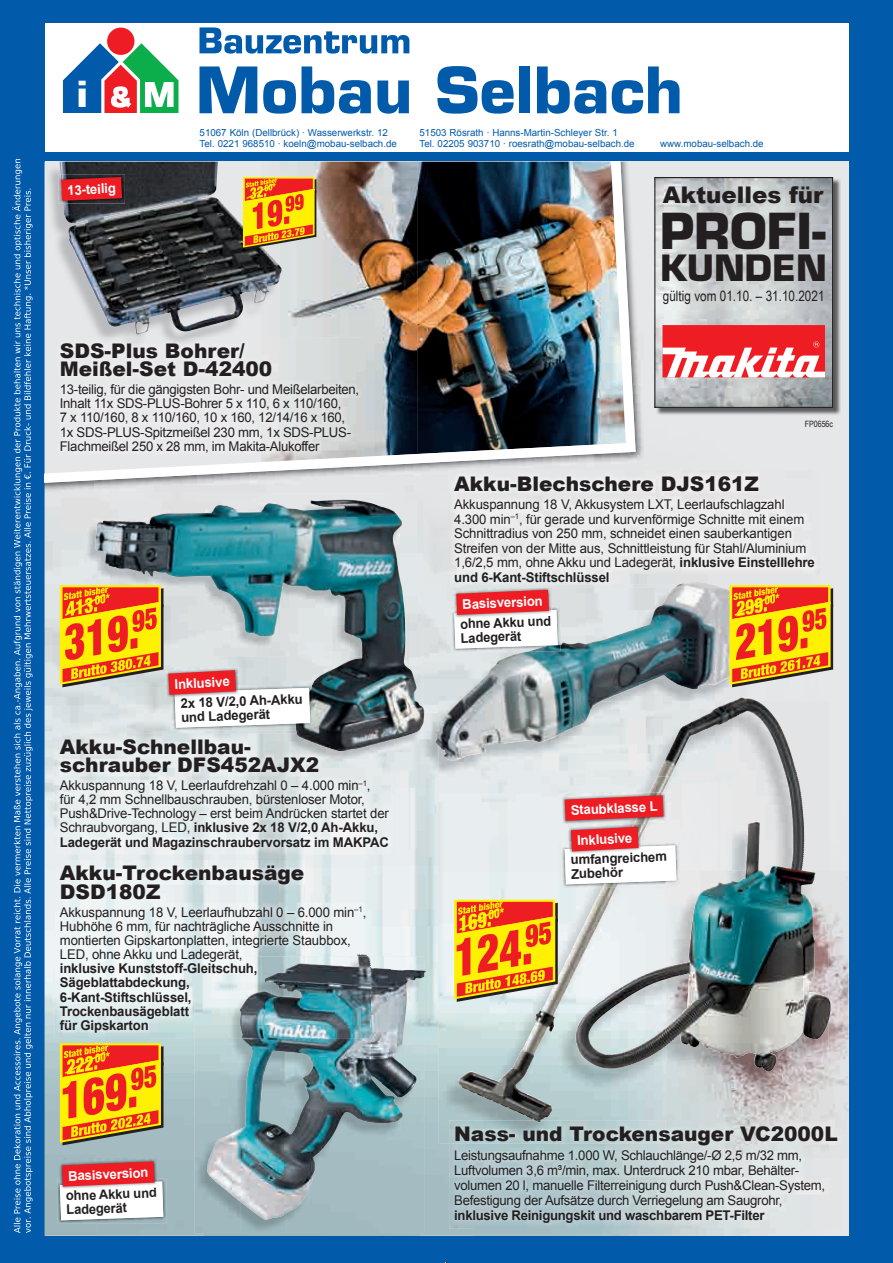
<style>
.page{position:relative;width:893px;height:1263px;background:#015aaa}
.page>*{position:absolute;margin:0;border:0;box-sizing:border-box;transform-origin:0 0}
.t1{font:700 48.3px "Eurostile LT Std";color:#231f20}
.t2{font:700 35.4px "Eurostile LT Std";color:#231f20}
.t3{font:900 22.95px "Arial";color:#231f20}
.t4{font:900 20.1px/18.5px "Arial";color:#231f20}
.t5{font:14.25px "Arial Narrow";color:#231f20}
.t6{font:13.35px/14.1px "Arial";letter-spacing:-.01em;color:#231f20}
.t7{font:700 13.35px/14.2px "Arial";letter-spacing:-.01em;color:#231f20}
.t8{font:700 13.35px "Arial";color:#fff}
.t9{font:700 13.35px/14.1px "Arial";letter-spacing:-.01em;color:#231f20;scale:.96 1}
.t10{font:9.75px/10.6px "Arial";color:#015aaa}
.t11{font:8.7px "Arial Narrow";color:#231f20}
.s1{font-weight:700}
</style>
<div class="page">
<img style="left:177px;top:162px;width:671px;height:958px">
<img style="left:45px;top:492px;width:53px;height:744px">
<img style="left:636px;top:326px;width:51px;height:144px">
<div style="left:795px;top:326px;width:53px;height:544px;background:#e5e7e8"></div>
<div style="left:687px;top:416px;width:108px;height:54px;background:#e5e7e8"></div>
<img style="left:98px;top:492px;width:351px;height:48px">
<img style="left:423px;top:540px;width:26px;height:44px">
<img style="left:739px;top:687px;width:56px;height:13px">
<img style="left:366px;top:762px;width:73px;height:206px">
<img style="left:98px;top:855px;width:268px;height:5px">
<img style="left:420px;top:968px;width:54px;height:268px">
<img style="left:98px;top:1038px;width:107px;height:198px">
<img style="left:795px;top:1158px;width:53px;height:78px">
<img style="left:205px;top:1233px;width:215px;height:3px">
<img style="left:473px;top:1228px;width:322px;height:8px">
<img style="left:655px;top:178px;width:186px;height:238px">
<svg style="left:654px;top:177px;width:179px;height:231px;background:#caafb1"></svg>
<img style="left:371px;top:956px;width:53px;height:46px">
<img style="left:195px;top:1038px;width:12px;height:103px">
<img style="left:378px;top:1002px;width:46px;height:231px">
<img style="left:287px;top:1219px;width:91px;height:14px">
<img style="left:195px;top:1141px;width:45px;height:92px">
<img style="left:240px;top:1219px;width:47px;height:14px">
<svg style="left:424px;top:970px;width:2px;height:6px"></svg>
<img style="left:207px;top:964px;width:173px;height:255px">
<img style="left:636px;top:162px;width:8px;height:164px">
<img style="left:45px;top:484px;width:49px;height:8px">
<div style="left:94px;top:484px;width:355px;height:8px;background:#e3e4e5"></div>
<img style="left:45px;top:162px;width:591px;height:322px">
<img style="left:45px;top:165px;width:216px;height:185px">
<img style="left:261px;top:334px;width:19px;height:3px">
<img style="left:59px;top:162px;width:221px;height:172px">
<img style="left:829px;top:870px;width:19px;height:288px">
<img style="left:758px;top:701px;width:46px;height:137px">
<img style="left:439px;top:776px;width:243px;height:220px">
<div style="left:682px;top:776px;width:49px;height:94px;background:#e8eaeb"></div>
<img style="left:516px;top:996px;width:150px;height:124px">
<img style="left:666px;top:870px;width:163px;height:129px">
<img style="left:739px;top:698px;width:50px;height:90px">
<img style="left:421px;top:584px;width:318px;height:192px">
<img style="left:439px;top:761px;width:218px;height:15px">
<img style="left:657px;top:698px;width:82px;height:78px">
<img style="left:436px;top:587px;width:239px;height:174px">
<img style="left:366px;top:502px;width:36px;height:67px">
<img style="left:421px;top:584px;width:2px;height:124px">
<img style="left:85px;top:502px;width:185px;height:83px">
<img style="left:269px;top:502px;width:14px;height:8px">
<img style="left:269px;top:685px;width:47px;height:48px">
<img style="left:85px;top:728px;width:92px;height:5px">
<img style="left:177px;top:583px;width:185px;height:102px">
<img style="left:394px;top:727px;width:27px;height:35px">
<img style="left:421px;top:723px;width:2px;height:39px">
<img style="left:283px;top:500px;width:62px;height:10px">
<img style="left:55px;top:860px;width:316px;height:178px">
<img style="left:195px;top:956px;width:45px;height:82px">
<svg style="left:356px;top:953px;width:13px;height:3px"></svg>
<img style="left:240px;top:956px;width:131px;height:82px">
<img style="left:449px;top:1143px;width:394px;height:85px">
<img style="left:666px;top:1120px;width:177px;height:38px">
<img style="left:449px;top:1120px;width:380px;height:23px">
<svg style="left:535px;top:1120px;width:6px;height:2px"></svg>
<img style="left:55px;top:337px;width:309px;height:121px">
<svg style="left:342px;top:457px;width:22px;height:1px"></svg>
<img style="left:58px;top:174px;width:3px;height:29px">
<img style="left:61px;top:174px;width:64px;height:29px">
<svg style="left:61px;top:177px;width:61px;height:24px"></svg>
<img style="left:55px;top:733px;width:339px;height:122px">
<img style="left:85px;top:733px;width:309px;height:29px">
<img style="left:297px;top:733px;width:59px;height:18px">
<img style="left:172px;top:728px;width:124px;height:3px">
<img style="left:296px;top:685px;width:17px;height:46px">
<img style="left:562px;top:842px;width:117px;height:45px">
<img style="left:666px;top:870px;width:13px;height:17px">
<img style="left:602px;top:884px;width:16px;height:3px">
<img style="left:568px;top:824px;width:56px;height:3px">
<img style="left:624px;top:824px;width:17px;height:3px">
<svg style="left:565px;top:827px;width:111px;height:57px;background:#f1c3c5"></svg>
<div style="left:449px;top:470px;width:371px;height:115px;background:#ebebec"></div>
<div style="left:449px;top:470px;width:195px;height:22px;background:#ecedef"></div>
<img style="left:449px;top:584px;width:290px;height:3px">
<img style="left:675px;top:581px;width:47px;height:6px">
<img style="left:57px;top:1179px;width:109px;height:44px">
<img style="left:59px;top:1159px;width:98px;height:30px">
<svg style="left:60px;top:1161px;width:103px;height:59px;background:#ebaaac"></svg>
<img style="left:451px;top:607px;width:110px;height:44px">
<img style="left:528px;top:644px;width:33px;height:7px">
<img style="left:453px;top:587px;width:99px;height:31px">
<svg style="left:454px;top:590px;width:104px;height:59px;background:#eeadaf"></svg>
<img style="left:562px;top:793px;width:104px;height:31px">
<img style="left:634px;top:793px;width:28px;height:31px">
<svg style="left:565px;top:795px;width:98px;height:26px;background:#e2393e"></svg>
<svg style="left:60px;top:585px;width:250px;height:143px;background:#d8bd9d"></svg>
<svg style="left:729px;top:585px;width:104px;height:102px;background:#ec9324"></svg>
<svg style="left:454px;top:900px;width:104px;height:102px;background:#eb9224"></svg>
<svg style="left:60px;top:1043px;width:103px;height:102px;background:#e68a20"></svg>
<svg style="left:243px;top:177px;width:73px;height:72px;background:#eb9520"></svg>
<div style="left:45px;top:24px;width:803px;height:128px;background:#fff"></div>
<svg style="left:62px;top:27px;width:618px;height:87px"></svg>
<svg style="left:12px;top:159px;width:21px;height:1074px"></svg>
<p class="t8" style="left:67px;top:182px;width:50px;rotate:-3deg">13-teilig</p>
<p class="t10" style="left:200px;top:128px;width:199px">51067 Köln (Dellbrück) · Wasserwerkstr. 12<br>Tel. 0221 968510 · koeln@mobau-selbach.de</p>
<p class="t10" style="left:419px;top:128px;width:217px">51503 Rösrath · Hanns-Martin-Schleyer Str. 1<br>Tel. 02205 903710 · roesrath@mobau-selbach.de</p>
<p class="t10" style="left:660px;top:138px;width:105px">www.mobau-selbach.de</p>
<h3 class="t3" style="left:663px;top:178px;width:162px">Aktuelles für</h3>
<h1 class="t1" style="left:660px;top:201px;width:167px">PROFI-</h1>
<h2 class="t2" style="left:660px;top:246px;width:168px">KUNDEN</h2>
<p class="t5" style="left:663px;top:285px;width:163px">gültig vom 01.10. – 31.10.2021</p>
<h3 class="t4" style="left:60px;top:341px;width:214px">SDS-Plus Bohrer/<br>Meißel-Set D-42400</h3>
<p class="t6" style="left:60px;top:383px;width:301px">13-teilig, für die gängigsten Bohr- und Meißelarbeiten, Inhalt 11x SDS-PLUS-Bohrer 5 x 110, 6 x 110/160,<br>7 x 110/160, 8 x 110/160, 10 x 160, 12/14/16 x 160, 1x SDS-PLUS-Spitzmeißel 230 mm, 1x SDS-PLUS-Flachmeißel 250 x 28 mm, im Makita-Alukoffer</p>
<p class="t8" style="left:174px;top:675px;width:57px;rotate:-3deg">Inklusive</p>
<p class="t7" style="left:180px;top:696px;width:124px;rotate:-2deg">2x 18 V/2,0 Ah-Akku und Ladegerät</p>
<h3 class="t4" style="left:60px;top:737px;width:261px">Akku-Schnellbau&shy;schrauber DFS452AJX2</h3>
<p class="t6" style="left:60px;top:779px;width:331px">Akkuspannung 18 V, Leerlaufdrehzahl 0 – 4.000 min<sup>–1</sup>, für 4,2 mm Schnellbauschrauben, bürstenloser Motor, Push&amp;Drive-Technology – erst beim Andrücken startet der Schraubvorgang, LED, <span class="s1">inklusive 2x 18 V/2,0 Ah-Akku, Ladegerät und Magazinschraubervorsatz im MAKPAC</span></p>
<h3 class="t4" style="left:60px;top:863px;width:246px">Akku-Trockenbausäge<br>DSD180Z</h3>
<p class="t6" style="left:60px;top:905px;width:308px">Akkuspannung 18 V, Leerlaufhubzahl 0 – 6.000 min<sup>–1</sup>, Hubhöhe 6 mm, für nachträgliche Ausschnitte in montierten Gipskartonplatten, integrierte Staubbox, LED, ohne Akku und Ladegerät,</p>
<p class="t7" style="left:60px;top:962px;width:199px">inklusive Kunststoff-Gleitschuh,<br>Sägeblattabdeckung,<br>6-Kant-Stiftschlüssel,<br>Trockenbausägeblatt<br>für Gipskarton</p>
<p class="t8" style="left:68px;top:1167px;width:82px;rotate:-3deg">Basisversion</p>
<p class="t9" style="left:66px;top:1189px;width:96px;rotate:-2deg">ohne Akku und<br>Ladegerät</p>
<p class="t11" style="left:805px;top:418px;width:30px">FP0656c</p>
<h3 class="t4" style="left:454px;top:474px;width:306px">Akku-Blechschere DJS161Z</h3>
<p class="t6" style="left:454px;top:497px;width:362px;line-height:14.5px">Akkuspannung 18 V, Akkusystem LXT, Leerlaufschlagzahl 4.300 min<sup>–1</sup>, für gerade und kurvenförmige Schnitte mit einem Schnittradius von 250 mm, schneidet einen sauberkantigen Streifen von der Mitte aus, Schnittleistung für Stahl/Aluminium 1,6/2,5 mm, ohne Akku und Ladegerät, <span class="s1">inklusive Einstelllehre und 6-Kant-Stiftschlüssel</span></p>
<p class="t8" style="left:462px;top:596px;width:82px;rotate:-3deg">Basisversion</p>
<p class="t9" style="left:460px;top:617px;width:96px;rotate:-2deg">ohne Akku und<br>Ladegerät</p>
<p class="t8" style="left:570px;top:802px;width:88px;rotate:-3deg">Staubklasse L</p>
<p class="t8" style="left:577px;top:832px;width:57px;rotate:-3deg">Inklusive</p>
<p class="t7" style="left:570px;top:853px;width:98px;rotate:-2deg">umfangreichem<br>Zubehör</p>
<h3 class="t4" style="left:454px;top:1124px;width:385px">Nass- und Trockensauger VC2000L</h3>
<p class="t6" style="left:454px;top:1147px;width:373px;line-height:15.1px">Leistungsaufnahme 1.000 W, Schlauchlänge/-Ø 2,5 m/32 mm, Luftvolumen 3,6 m³/min, max. Unterdruck 210 mbar, Behälter&shy;volumen 20 l, manuelle Filterreinigung durch Push&amp;Clean-System, Befestigung der Aufsätze durch Verriegelung am Saugrohr,</p>
<p class="t7" style="left:454px;top:1209px;width:312px">inklusive Reinigungskit und waschbarem PET-Filter</p>
</div>
